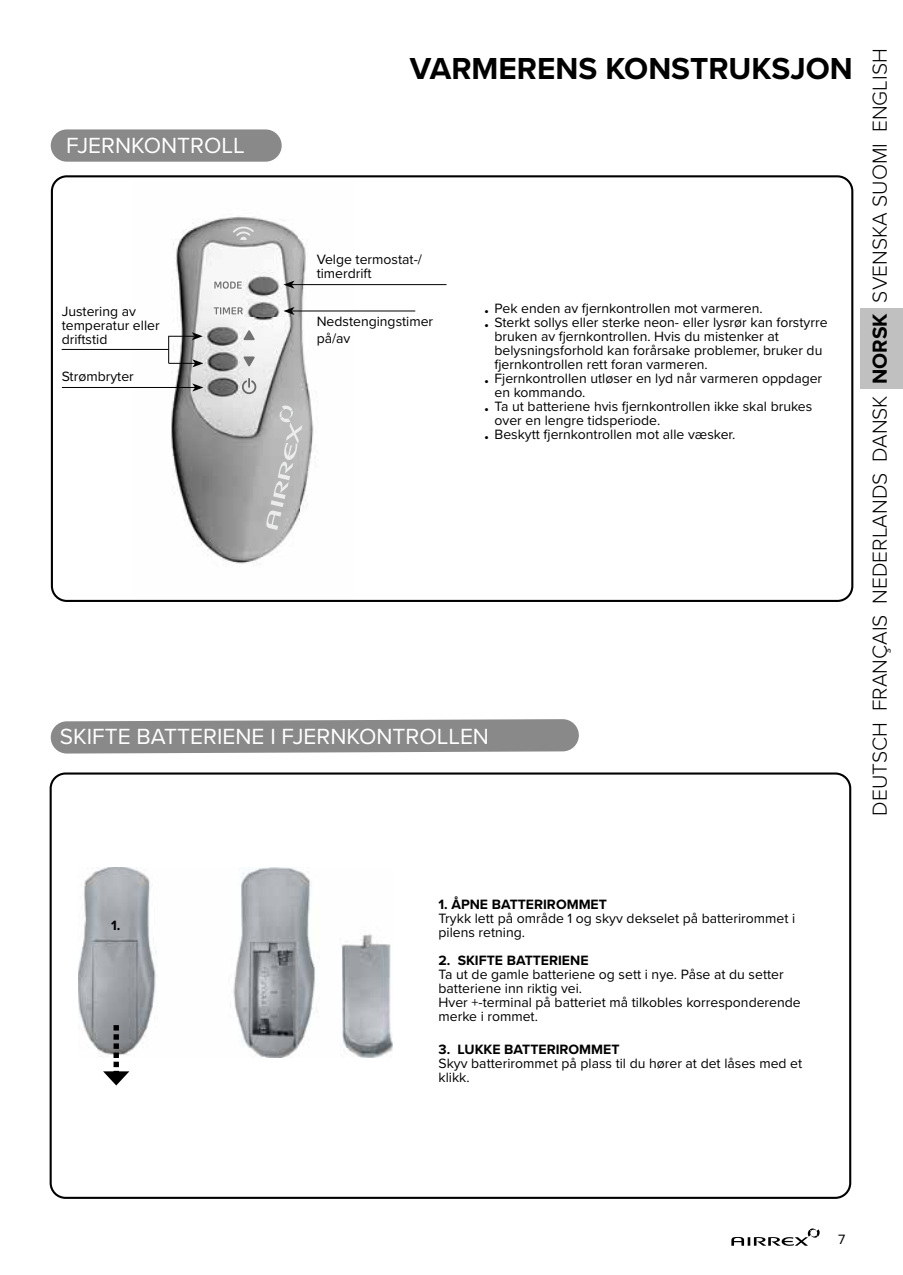
<style>
.page{position:relative;width:903px;height:1275px;background:#fff}
.page>*{position:absolute;margin:0;border:0;box-sizing:border-box;transform-origin:0 0}
.t1{font:700 31.5px "Proxima Nova";color:#000}
.t2{font:22.75px "Proxima Nova";color:#fff}
.t3{font:300 21px "Proxima Nova";color:#000}
.t4{font:14px/14px "Proxima Nova";color:#000}
.t5{font:700 14px "Proxima Nova";color:#000}
.s1{font-weight:700}
</style>
<div class="page">
<svg style="left:731px;top:1228px;width:88px;height:18px"></svg>
<div style="left:860px;top:308px;width:43px;height:81px;background:#c0c0c0"></div>
<img style="left:78px;top:867px;width:315px;height:190px">
<svg style="left:103px;top:1025px;width:26px;height:60px"></svg>
<img style="left:132px;top:216px;width:222px;height:348px">
<svg style="left:242px;top:378px;width:14px;height:16px"></svg>
<svg style="left:266px;top:404px;width:36px;height:126px;background:#bfbfbf"></svg>
<svg style="left:233px;top:227px;width:21px;height:13px"></svg>
<svg style="left:243px;top:330px;width:12px;height:10px"></svg>
<svg style="left:243px;top:356px;width:12px;height:11px"></svg>
<svg style="left:214px;top:281px;width:28px;height:8px"></svg>
<svg style="left:214px;top:307px;width:29px;height:7px"></svg>
<div style="left:50px;top:772px;width:801px;height:427px;border:2px solid #000;border-radius:15px"></div>
<div style="left:51px;top:129px;width:231px;height:33px;background:#898989;border-radius:16px"></div>
<div style="left:51px;top:175px;width:802px;height:427px;border:2px solid #000;border-radius:15px"></div>
<svg style="left:51px;top:719px;width:528px;height:35px;background:#939393"></svg>
<hr style="left:62px;top:387px;width:133px;height:1px;background:#000">
<svg style="left:192px;top:383px;width:11px;height:8px"></svg>
<hr style="left:292px;top:284px;width:154px;height:1px;background:#000">
<svg style="left:283px;top:281px;width:11px;height:8px"></svg>
<hr style="left:292px;top:311px;width:123px;height:1px;background:#000">
<svg style="left:283px;top:307px;width:11px;height:8px"></svg>
<svg style="left:168px;top:332px;width:35px;height:35px"></svg>
<hr style="left:62px;top:349px;width:107px;height:1px;background:#000">
<h2 class="t2" style="left:66px;top:128px;width:180px">FJERNKONTROLL</h2>
<p class="t4" style="left:62px;top:304px;width:99px">Justering av temperatur eller driftstid</p>
<p class="t4" style="left:62px;top:368px;width:74px">Strømbryter</p>
<h1 class="t1" style="left:410px;top:45px;width:445px">VARMERENS KONSTRUKSJON</h1>
<p class="t4" style="left:317px;top:251px;width:107px">Velge termostat-/ timerdrift</p>
<p class="t4" style="left:317px;top:312px;width:118px;line-height:16.8px">Nedstengingstimer på/av</p>
<p class="t4" style="left:484px;top:301px;width:280px">• Pek enden av fjernkontrollen mot varmeren.</p>
<p class="t4" style="left:494px;top:315px;width:335px;text-indent:-10px">• Sterkt sollys eller sterke neon- eller lysrør kan forstyrre bruken av fjernkontrollen. Hvis du mistenker at belysningsforhold kan forårsake problemer, bruker du fjernkontrollen rett foran varmeren.</p>
<p class="t4" style="left:494px;top:371px;width:329px;text-indent:-10px">• Fjernkontrollen utløser en lyd når varmeren oppdager en kommando.</p>
<p class="t4" style="left:494px;top:399px;width:319px;text-indent:-10px">• Ta ut batteriene hvis fjernkontrollen ikke skal brukes over en lengre tidsperiode.</p>
<p class="t4" style="left:484px;top:427px;width:253px">• Beskytt fjernkontrollen mot alle væsker.</p>
<h2 class="t2" style="left:60px;top:719px;width:431px">SKIFTE BATTERIENE I FJERNKONTROLLEN</h2>
<h3 class="t3" style="left:864px;top:816px;width:769px;rotate:-90deg">DEUTSCH FRANÇAIS NEDERLANDS DANSK <span class="s1">NORSK</span> SVENSKA SUOMI ENGLISH</h3>
<p class="t5" style="left:111px;top:915px;width:11px">1.</p>
<p class="t5" style="left:438px;top:894px;width:170px">1. ÅPNE BATTERIROMMET</p>
<p class="t4" style="left:438px;top:911px;width:358px">Trykk lett på område 1 og skyv dekselet på batterirommet i pilens retning.</p>
<p class="t5" style="left:438px;top:950px;width:151px">2. SKIFTE BATTERIENE</p>
<p class="t4" style="left:438px;top:967px;width:364px">Ta ut de gamle batteriene og sett i nye. Påse at du setter batteriene inn riktig vei.<br>Hver +-terminal på batteriet må tilkobles korresponderende merke i rommet.</p>
<p class="t5" style="left:438px;top:1039px;width:182px">3. LUKKE BATTERIROMMET</p>
<p class="t4" style="left:438px;top:1056px;width:365px">Skyv batterirommet på plass til du hører at det låses med et klikk.</p>
<p class="t4" style="left:838px;top:1232px;width:9px">7</p>
</div>
